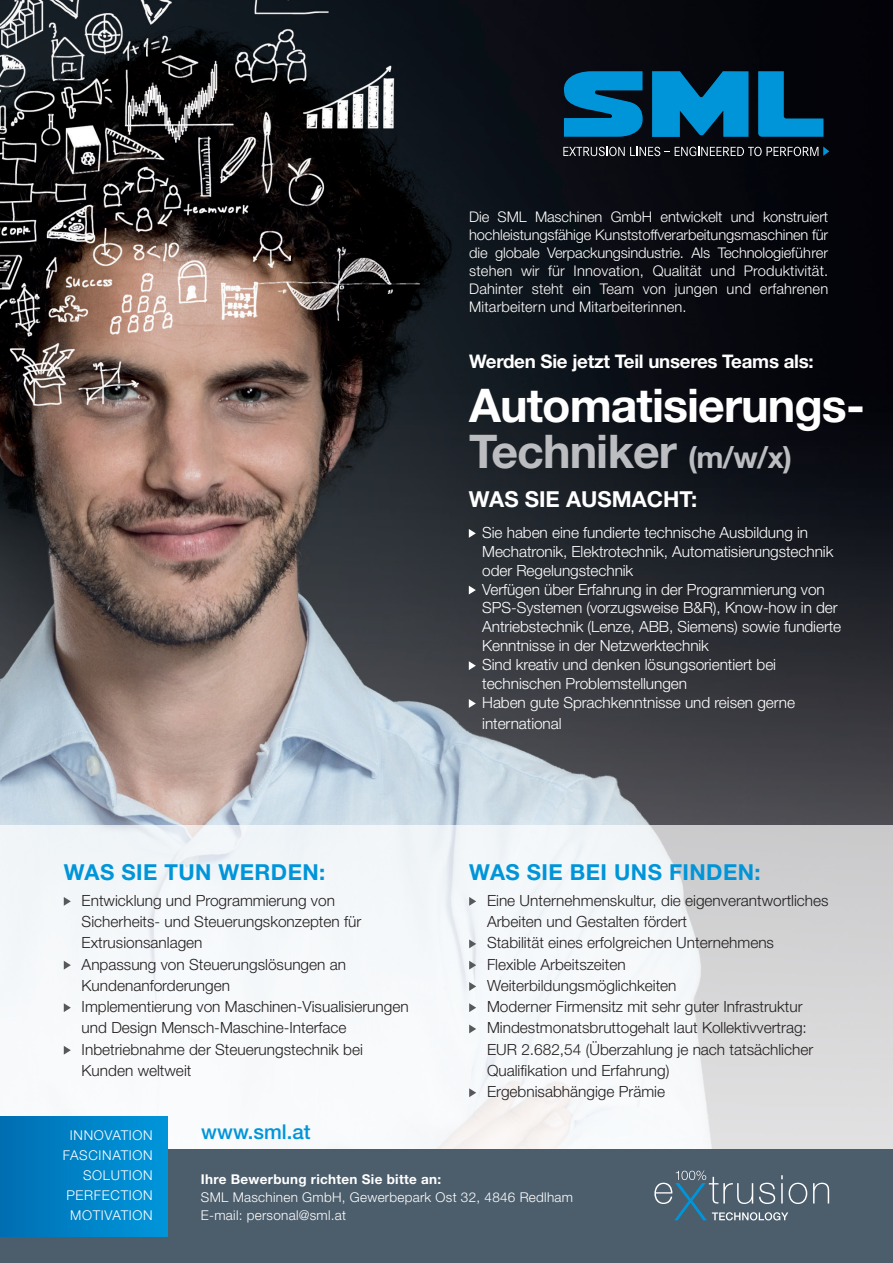
<style>
.page{position:relative;width:893px;height:1263px;background:#fff}
.page>*{position:absolute;margin:0;border:0;box-sizing:border-box;transform-origin:0 0}
.t1{font:700 46.5px "Helvetica Neue LT Std";letter-spacing:-.02em;color:#fff}
.t2{font:700 46.5px "Helvetica Neue LT Std";letter-spacing:-.02em;color:#bcbdc0}
.t3{font:700 22.05px "Helvetica Neue LT Std";letter-spacing:.02em;color:#0095d9}
.t4{font:700 22.05px "Helvetica Neue LT Std";color:#fff}
.t5{font:500 20.4px "Helvetica Neue LT Std";color:#0095d9}
.t6{font:700 18.75px "Helvetica Neue LT Std";letter-spacing:-.015em;color:#fff}
.t7{font:300 15.45px "Helvetica Neue LT Std";color:#231f20}
.t8{font:300 15.45px/18.9px "Helvetica Neue LT Std";letter-spacing:-.005em;color:#fff}
.t9{font:300 14.7px/18px "Helvetica Neue LT Std";letter-spacing:.01em;color:#fff;text-align:justify}
.t10{font:300 13.5px "Helvetica Neue LT Std";letter-spacing:.02em;color:#fff}
.t11{font:300 13.5px "Helvetica Neue LT Std";letter-spacing:.05em;color:#fff}
.t12{font:700 13.5px "Helvetica Neue LT Std";letter-spacing:.02em;color:#fff}
.s1{font-size:30px}
</style>
<div class="page">
<img style="left:0;top:0;width:893px;height:825px">
<svg style="left:0;top:825px;width:893px;height:324px;fill:#f4f7f9"></svg>
<svg style="left:469px;top:529px;width:7px;height:9px"></svg>
<svg style="left:469px;top:586px;width:7px;height:8px"></svg>
<svg style="left:469px;top:661px;width:7px;height:9px"></svg>
<svg style="left:469px;top:699px;width:7px;height:9px"></svg>
<div style="left:0;top:1149px;width:893px;height:114px;background:#4c5d6c"></div>
<div style="left:0;top:1116px;width:168px;height:120px;background:linear-gradient(to right,#006eb2,#0096db)"></div>
<svg style="left:654px;top:1170px;width:175px;height:50px"></svg>
<svg style="left:469px;top:897px;width:7px;height:9px"></svg>
<svg style="left:469px;top:939px;width:7px;height:9px"></svg>
<svg style="left:469px;top:961px;width:7px;height:8px"></svg>
<svg style="left:469px;top:982px;width:7px;height:9px"></svg>
<svg style="left:469px;top:1003px;width:7px;height:9px"></svg>
<svg style="left:469px;top:1024px;width:7px;height:9px"></svg>
<svg style="left:469px;top:1088px;width:7px;height:9px"></svg>
<svg style="left:64px;top:897px;width:7px;height:9px"></svg>
<svg style="left:64px;top:961px;width:7px;height:8px"></svg>
<svg style="left:64px;top:1003px;width:7px;height:9px"></svg>
<svg style="left:64px;top:1046px;width:7px;height:9px"></svg>
<svg style="left:758px;top:71px;width:65px;height:66px;background:#01547d"></svg>
<svg style="left:652px;top:71px;width:96px;height:66px;background:#017ab2"></svg>
<svg style="left:563px;top:71px;width:80px;height:66px;background:#0274aa"></svg>
<svg style="left:563px;top:146px;width:266px;height:10px;background:#494b51"></svg>
<p class="t9" style="left:469px;top:208px;width:361px">Die SML Maschinen GmbH entwickelt und konstruiert hochleistungsfähige Kunststoffverarbeitungsmaschinen für die globale Verpackungsindustrie. Als Technologieführer stehen wir für Innovation, Qualität und Produktivität.<br>Dahinter steht ein Team von jungen und erfahrenen Mitarbeitern und Mitarbeiterinnen.</p>
<p class="t6" style="left:469px;top:349px;width:346px">Werden Sie jetzt Teil unseres Teams als:</p>
<p class="t1" style="left:469px;top:376px;width:397px">Automatisierungs-</p>
<p class="t2" style="left:469px;top:423px;width:325px">Techniker <span class="s1">(m/w/x)</span></p>
<p class="t3" style="left:64px;top:859px;width:263px">WAS SIE TUN WERDEN:</p>
<p class="t7" style="left:82px;top:891px;width:255px">Entwicklung und Programmierung von</p>
<p class="t7" style="left:82px;top:912px;width:281px">Sicherheits- und Steuerungskonzepten für</p>
<p class="t7" style="left:82px;top:933px;width:122px">Extrusionsanlagen</p>
<p class="t7" style="left:82px;top:955px;width:266px">Anpassung von Steuerungslösungen an</p>
<p class="t7" style="left:82px;top:976px;width:150px">Kundenanforderungen</p>
<p class="t7" style="left:82px;top:997px;width:329px">Implementierung von Maschinen-Visualisierungen</p>
<p class="t7" style="left:82px;top:1018px;width:266px">und Design Mensch-Maschine-Interface</p>
<p class="t7" style="left:82px;top:1040px;width:283px">Inbetriebnahme der Steuerungstechnik bei</p>
<p class="t7" style="left:82px;top:1061px;width:111px">Kunden weltweit</p>
<p class="t4" style="left:469px;top:485px;width:230px">WAS SIE AUSMACHT:</p>
<p class="t8" style="left:482px;top:522px;width:327px">Sie haben eine fundierte technische Ausbildung in</p>
<p class="t8" style="left:482px;top:541px;width:353px">Mechatronik, Elektrotechnik, Automatisierungstechnik</p>
<p class="t8" style="left:482px;top:560px;width:153px">oder Regelungstechnik</p>
<p class="t8" style="left:482px;top:579px;width:344px">Verfügen über Erfahrung in der Programmierung von</p>
<p class="t8" style="left:482px;top:598px;width:361px">SPS-Systemen (vorzugsweise B&amp;R), Know-how in der<br>Antriebstechnik (Lenze, ABB, Siemens) sowie fundierte<br>Kenntnisse in der Netzwerktechnik</p>
<p class="t8" style="left:482px;top:655px;width:295px">Sind kreativ und denken lösungsorientiert bei</p>
<p class="t8" style="left:482px;top:674px;width:206px">technischen Problemstellungen</p>
<p class="t8" style="left:482px;top:693px;width:314px">Haben gute Sprachkenntnisse und reisen gerne</p>
<p class="t8" style="left:482px;top:714px;width:81px">international</p>
<p class="t3" style="left:469px;top:859px;width:293px">WAS SIE BEI UNS FINDEN:</p>
<p class="t7" style="left:487px;top:891px;width:343px">Eine Unternehmenskultur, die eigenverantwortliches</p>
<p class="t7" style="left:487px;top:912px;width:202px">Arbeiten und Gestalten fördert</p>
<p class="t7" style="left:487px;top:933px;width:289px">Stabilität eines erfolgreichen Unternehmens</p>
<p class="t7" style="left:487px;top:955px;width:140px">Flexible Arbeitszeiten</p>
<p class="t7" style="left:487px;top:976px;width:191px">Weiterbildungsmöglichkeiten</p>
<p class="t7" style="left:487px;top:997px;width:317px">Moderner Firmensitz mit sehr guter Infrastruktur</p>
<p class="t7" style="left:487px;top:1018px;width:321px">Mindestmonatsbruttogehalt laut Kollektivvertrag:</p>
<p class="t7" style="left:487px;top:1040px;width:328px">EUR 2.682,54 (Überzahlung je nach tatsächlicher</p>
<p class="t7" style="left:487px;top:1061px;width:184px">Qualifikation und Erfahrung)</p>
<p class="t7" style="left:487px;top:1082px;width:180px">Ergebnisabhängige Prämie</p>
<p class="t11" style="left:70px;top:1127px;width:84px">INNOVATION</p>
<p class="t11" style="left:63px;top:1147px;width:91px">FASCINATION</p>
<p class="t11" style="left:83px;top:1167px;width:71px">SOLUTION</p>
<p class="t11" style="left:66px;top:1186px;width:88px">PERFECTION</p>
<p class="t11" style="left:70px;top:1206px;width:84px">MOTIVATION</p>
<p class="t5" style="left:201px;top:1119px;width:111px">www.sml.at</p>
<p class="t12" style="left:201px;top:1171px;width:242px">Ihre Bewerbung richten Sie bitte an:</p>
<p class="t10" style="left:201px;top:1189px;width:374px">SML Maschinen GmbH, Gewerbepark Ost 32, 4846 Redlham</p>
<p class="t10" style="left:201px;top:1207px;width:147px">E-mail: personal@sml.at</p>
</div>
